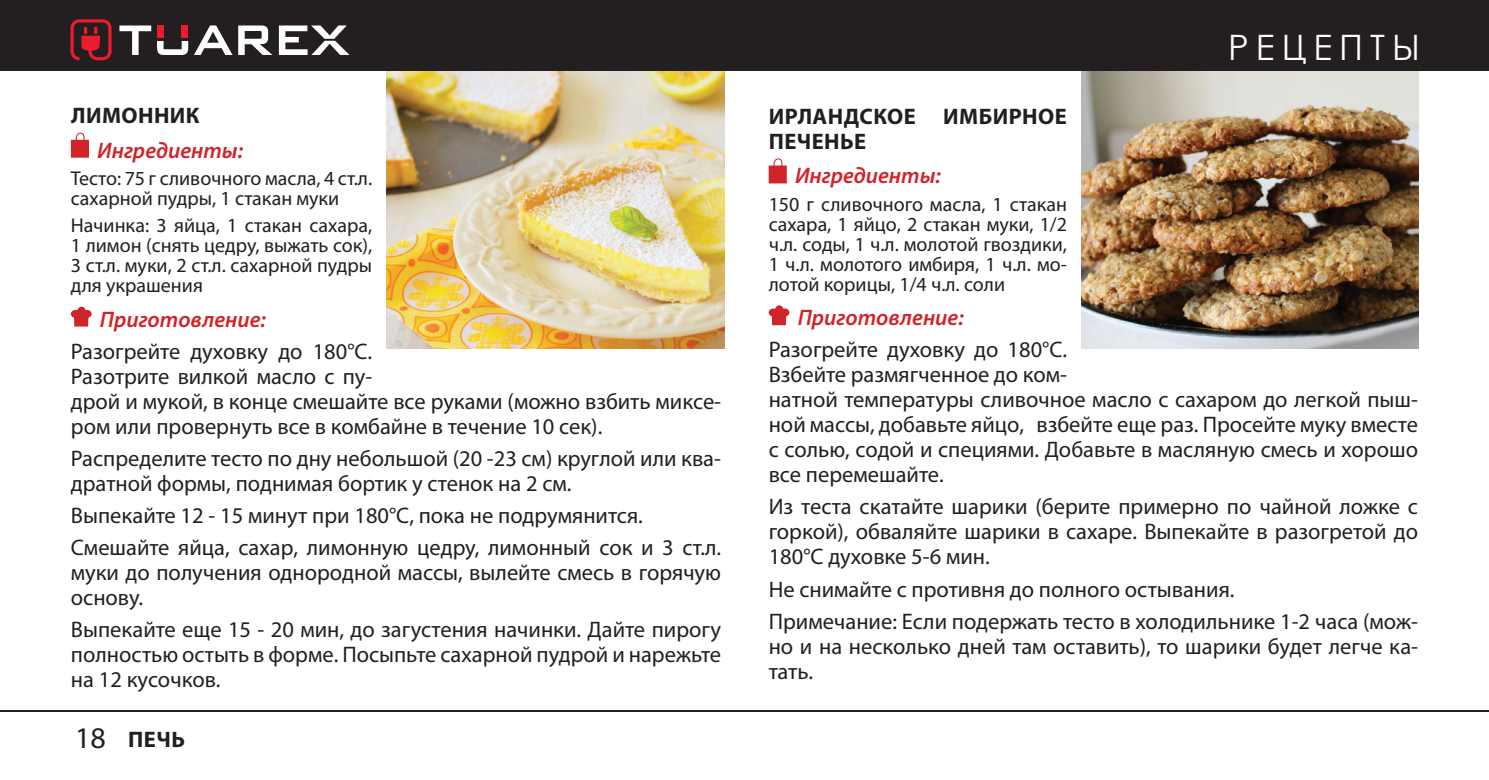
<style>
.page{position:relative;width:1489px;height:780px;background:#fff}
.page>*{position:absolute;margin:0;border:0;box-sizing:border-box;transform-origin:0 0}
.t1{font:35px "Century Gothic";letter-spacing:.2em;color:#fff}
.t2{font:30px "Myriad Pro";color:#231f20}
.t3{font:22.5px/25px "Myriad Pro";color:#231f20}
.t4{font:italic 600 22.5px "Myriad Pro";color:#d1232a}
.t5{font:700 22.5px "Myriad Pro";letter-spacing:.02em;color:#231f20}
.t6{font:20px/20px "Myriad Pro";color:#231f20;text-align:justify}
</style>
<div class="page">
<div style="left:0;top:0;width:1488px;height:71px;background:#231f20"></div>
<hr style="left:1488px;top:0;width:1px;height:71px;background:#231f20">
<hr style="left:0;top:710px;width:1488px;height:1px;background:#231f20">
<svg style="left:119px;top:25px;width:32px;height:30px"></svg>
<svg style="left:194px;top:25px;width:38px;height:30px"></svg>
<svg style="left:238px;top:25px;width:34px;height:30px"></svg>
<div style="left:182px;top:25px;width:6px;height:13px;background:#ee1b2d"></div>
<div style="left:157px;top:25px;width:6px;height:13px;background:#ee1b2d"></div>
<svg style="left:157px;top:41px;width:31px;height:14px"></svg>
<svg style="left:279px;top:25px;width:70px;height:30px"></svg>
<svg style="left:70px;top:19px;width:41px;height:41px"></svg>
<svg style="left:71px;top:133px;width:18px;height:25px"></svg>
<svg style="left:71px;top:307px;width:21px;height:19px"></svg>
<svg style="left:768px;top:158px;width:18px;height:25px"></svg>
<svg style="left:768px;top:305px;width:21px;height:20px"></svg>
<img style="left:386px;top:71px;width:338px;height:277px">
<img style="left:1081px;top:71px;width:336px;height:277px">
<p class="t5" style="left:71px;top:101px;width:32px">Лимонник</p>
<p class="t4" style="left:97px;top:136px;width:147px">Ингредиенты:</p>
<p class="t6" style="left:71px;top:168px;width:303px">Тесто: 75 г сливочного масла, 4 ст.л. сахарной пудры, 1 стакан муки</p>
<p class="t6" style="left:71px;top:215px;width:303px">Начинка: 3 яйца, 1 стакан сахара, 1 лимон (снять цедру, выжать сок), 3 ст.л. муки, 2 ст.л. сахарной пудры для украшения</p>
<p class="t4" style="left:100px;top:304px;width:168px">Приготовление:</p>
<p class="t3" style="left:71px;top:338px;width:651px">Разогрейте духовку до 180°C.<br>Разотрите вилкой масло с пу-<br>дрой и мукой, в конце смешайте все руками (можно взбить миксе&shy;ром или провернуть все в комбайне в течение 10 сек).</p>
<p class="t3" style="left:71px;top:445px;width:651px">Распределите тесто по дну небольшой (20 -23 см) круглой или ква&shy;дратной формы, поднимая бортик у стенок на 2 см.</p>
<p class="t3" style="left:71px;top:499px;width:651px;line-height:32px">Выпекайте 12 - 15 минут при 180°С, пока не подрумянится.<br>Смешайте яйца, сахар, лимонную цедру, лимонный сок и 3 ст.л.</p>
<p class="t3" style="left:71px;top:559px;width:651px">муки до получения однородной массы, вылейте смесь в горячую основу.</p>
<p class="t3" style="left:71px;top:616px;width:651px;text-align:justify">Выпекайте еще 15 - 20 мин, до загустения начинки. Дайте пирогу полностью остыть в форме. Посыпьте сахарной пудрой и нарежьте на 12 кусочков.</p>
<h2 class="t2" style="left:75px;top:719px;width:32px">18</h2>
<p class="t5" style="left:128px;top:724px;width:59px">печь</p>
<h1 class="t1" style="left:1228px;top:23px;width:193px">РЕЦЕПТЫ</h1>
<p class="t5" style="left:768px;top:101px;width:32px">Ирландско</p>
<p class="t5" style="left:903px;top:101px;width:57px">е имбирно</p>
<p class="t5" style="left:1054px;top:101px;width:14px">е</p>
<p class="t5" style="left:768px;top:126px;width:99px">печенье</p>
<p class="t4" style="left:795px;top:161px;width:147px">Ингредиенты:</p>
<p class="t6" style="left:768px;top:193px;width:300px">150 г сливочного масла, 1 стакан сахара, 1 яйцо, 2 стакан муки, 1/2 ч.л. соды, 1 ч.л. молотой гвоздики, 1 ч.л. молотого имбиря, 1 ч.л. мо&shy;лотой корицы, 1/4 ч.л. соли</p>
<p class="t4" style="left:797px;top:303px;width:168px">Приготовление:</p>
<p class="t3" style="left:768px;top:337px;width:651px">Разогрейте духовку до 180°С.<br>Взбейте размягченное до ком-<br>натной температуры сливочное масло с сахаром до легкой пыш&shy;ной массы, добавьте яйцо, взбейте еще раз. Просейте муку вместе с солью, содой и специями. Добавьте в масляную смесь и хорошо все перемешайте.</p>
<p class="t3" style="left:768px;top:494px;width:651px;text-align:justify">Из теста скатайте шарики (берите примерно по чайной ложке с горкой), обваляйте шарики в сахаре. Выпекайте в разогретой до 180°С духовке 5-6 мин.</p>
<p class="t3" style="left:768px;top:572px;width:650px;line-height:32px">Не снимайте с противня до полного остывания.<br>Примечание: Если подержать тесто в холодильнике 1-2 часа (мож-</p>
<p class="t3" style="left:768px;top:633px;width:651px">но и на несколько дней там оставить), то шарики будет легче ка&shy;тать.</p>
</div>
